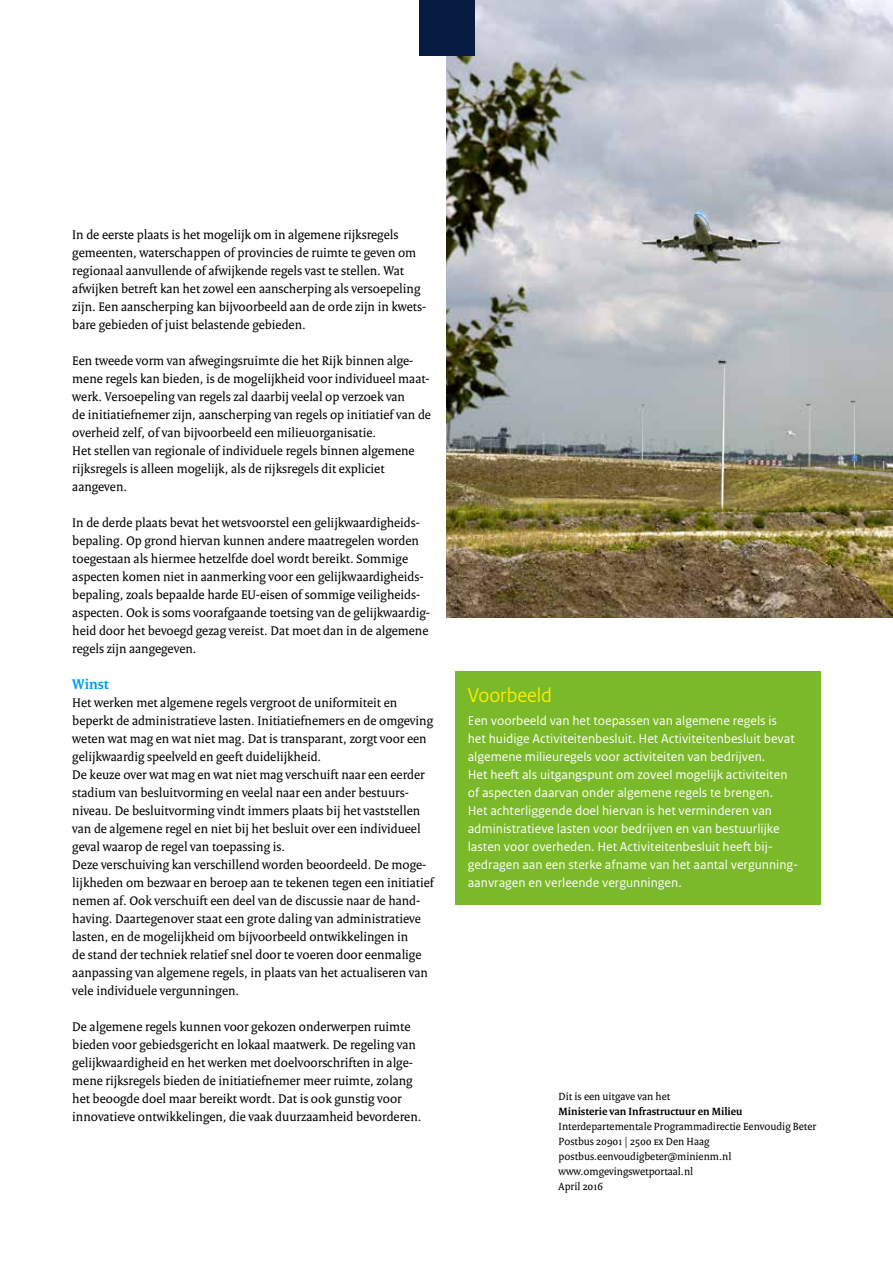
<style>
.page{position:relative;width:893px;height:1263px;background:#fff}
.page>*{position:absolute;margin:0;border:0;box-sizing:border-box;transform-origin:0 0}
.t1{font:21px "Rijksoverheid Sans Heading";color:#fe0}
.t2{font:700 15px "Rijksoverheid Serif";color:#009fe3}
.t3{font:13.5px/18px "Rijksoverheid Serif";color:#000}
.t4{font:13.5px/18px "Rijksoverheid Sans Text";color:#fff}
.t5{font:11.25px/15px "Rijksoverheid Serif Regular 2";color:#000}
.t6{font:11.25px "Rijksoverheid Serif Bold 2";color:#000}
</style>
<div class="page">
<div style="left:455px;top:671px;width:366px;height:233px;background:#7ab929"></div>
<img style="left:446px;top:0;width:447px;height:617px">
<div style="left:419px;top:0;width:55px;height:55px;background:#061d41"></div>
<p class="t3" style="left:72px;top:226px;width:355px">In de eerste plaats is het mogelijk om in algemene rijksregels gemeenten, waterschappen of provincies de ruimte te geven om regionaal aanvullende of afwijkende regels vast te stellen. Wat afwijken betreft kan het zowel een aanscherping als versoepeling zijn. Een aanscherping kan bijvoorbeeld aan de orde zijn in kwets&shy;bare gebieden of juist belastende gebieden.</p>
<p class="t3" style="left:72px;top:352px;width:360px">Een tweede vorm van afwegingsruimte die het Rijk binnen alge&shy;mene regels kan bieden, is de mogelijkheid voor individueel maat&shy;werk. Versoepeling van regels zal daarbij veelal op verzoek van<br>de initiatiefnemer zijn, aanscherping van regels op initiatief van de overheid zelf, of van bijvoorbeeld een milieuorganisatie.<br>Het stellen van regionale of individuele regels binnen algemene rijksregels is alleen mogelijk, als de rijksregels dit expliciet aangeven.</p>
<p class="t3" style="left:72px;top:514px;width:359px">In de derde plaats bevat het wetsvoorstel een gelijkwaardigheids&shy;bepaling. Op grond hiervan kunnen andere maatregelen worden toegestaan als hiermee hetzelfde doel wordt bereikt. Sommige aspecten komen niet in aanmerking voor een gelijkwaardigheids&shy;bepaling, zoals bepaalde harde EU-eisen of sommige veiligheids&shy;aspecten. Ook is soms voorafgaande toetsing van de gelijkwaardig&shy;heid door het bevoegd gezag vereist. Dat moet dan in de algemene regels zijn aangegeven.</p>
<p class="t2" style="left:72px;top:675px;width:38px">Winst</p>
<p class="t3" style="left:72px;top:694px;width:363px">Het werken met algemene regels vergroot de uniformiteit en beperkt de administratieve lasten. Initiatiefnemers en de omgeving weten wat mag en wat niet mag. Dat is transparant, zorgt voor een gelijkwaardig speelveld en geeft duidelijkheid.<br>De keuze over wat mag en wat niet mag verschuift naar een eerder stadium van besluitvorming en veelal naar een ander bestuurs&shy;niveau. De besluitvorming vindt immers plaats bij het vaststellen van de algemene regel en niet bij het besluit over een individueel geval waarop de regel van toepassing is.<br>Deze verschuiving kan verschillend worden beoordeeld. De moge&shy;lijkheden om bezwaar en beroep aan te tekenen tegen een initiatief nemen af. Ook verschuift een deel van de discussie naar de hand&shy;having. Daartegenover staat een grote daling van administratieve lasten, en de mogelijkheid om bijvoorbeeld ontwikkelingen in<br>de -stand der techniek relatief snel door te voeren door eenmalige aanpassing van algemene regels, in plaats van het actualiseren van vele individuele vergunningen.</p>
<p class="t3" style="left:72px;top:1018px;width:351px">De algemene regels kunnen voor gekozen onderwerpen ruimte bieden voor gebiedsgericht en lokaal maatwerk. De regeling van gelijkwaardigheid en het werken met doelvoorschriften in alge&shy;mene rijksregels bieden de initiatiefnemer meer ruimte, zolang het -beoogde doel maar bereikt wordt. Dat is ook gunstig voor innovatieve ontwikkelingen, die vaak duurzaamheid bevorderen.</p>
<h1 class="t1" style="left:468px;top:683px;width:86px">Voorbeeld</h1>
<p class="t4" style="left:468px;top:712px;width:332px">Een voorbeeld van het toepassen van algemene regels is<br>het -huidige Activiteitenbesluit. Het Activiteitenbesluit bevat algemene milieuregels voor activiteiten van bedrijven.<br>Het -heeft als uitgangspunt om zoveel mogelijk activiteiten of -aspecten daarvan onder algemene regels te brengen.<br>Het -achterliggende doel hiervan is het verminderen van administratieve lasten voor bedrijven en van bestuurlijke lasten voor overheden. Het Activiteitenbesluit heeft bij&shy;gedragen aan een sterke afname van het aantal vergunning&shy;aanvragen en verleende vergunningen.</p>
<p class="t5" style="left:559px;top:1089px;width:113px">Dit is een uitgave van het</p>
<p class="t6" style="left:559px;top:1104px;width:185px">Ministerie van Infrastructuur en Milieu</p>
<p class="t5" style="left:559px;top:1119px;width:259px">Interdepartementale Programmadirectie Eenvoudig Beter Postbus 20901 | 2500 ex Den Haag postbus.eenvoudigbeter@minienm.nl www.omgevingswetportaal.nl<br>April 2016</p>
</div>
